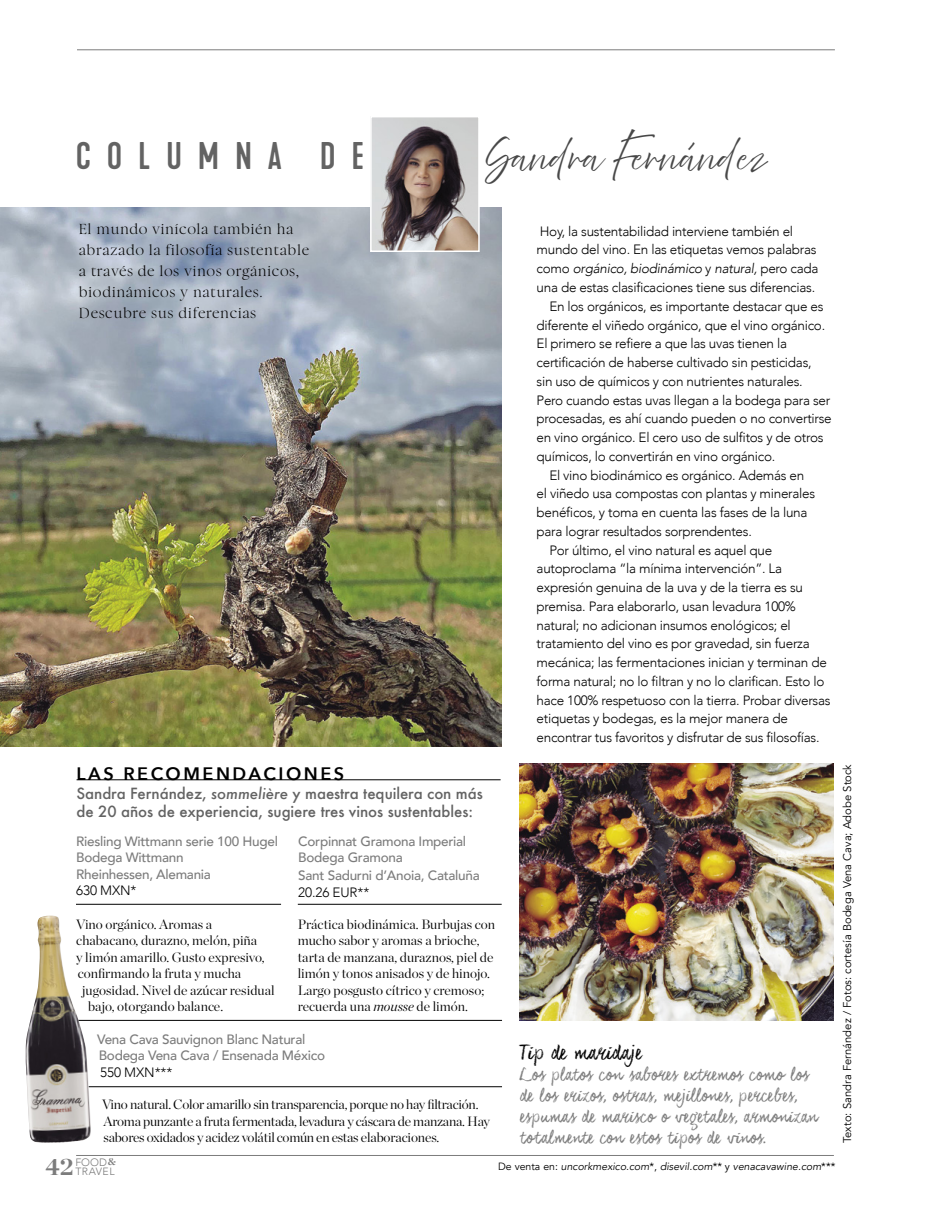
<style>
.page{position:relative;width:936px;height:1212px;background:#fff}
.page>*{position:absolute;margin:0;border:0;box-sizing:border-box;transform-origin:0 0}
.t1{font:36px "Kapra Neue Pro Medium Rd";letter-spacing:.44em;color:#636363}
.t2{font:30px "ATB Script";color:#484848}
.t3{font:700 24px "Chronicle Display";color:#7c7c7c}
.t4{font:19.5px "Coalhand Luke CG";letter-spacing:-.005em;color:#000}
.t5{font:600 18px "Avenir Next";letter-spacing:.14em;color:#000}
.t6{font:16.5px/21px "Coalhand Luke CG";color:#7c7c7c}
.t7{font:15px/21px "ATB Serif";letter-spacing:.03em;color:#000}
.t8{font:500 15px/18px "Futura";letter-spacing:-.005em;color:#636363}
.t9{font:300 13.5px "Avenir";letter-spacing:-.02em;color:#000}
.t10{font:300 13.5px/16.5px "Chronicle Display";color:#000}
.t11{font:500 13.5px/16.5px "Avenir";letter-spacing:-.02em;color:#7c7c7c}
.t12{font:300 13.5px/16.5px "Chronicle Display";letter-spacing:-.02em;color:#000}
.t13{font:italic 300 13.5px "Avenir";letter-spacing:-.02em;color:#000}
.t14{font:11.25px "Avenir";color:#000}
.t15{font:300 10.65px "Avenir";color:#7c7c7c}
.t16{font:italic 10.5px "Avenir";color:#000}
.t17{font:300 10.5px "Avenir";letter-spacing:.05em;color:#7c7c7c}
.s1{font-style:italic}
.s2{font-style:normal}
.s3{font-family:"Chronicle Display";font-weight:700;font-size:10.5px}
</style>
<div class="page">
<hr style="left:77px;top:50px;width:757px;height:1px;background:#7c7c7c">
<hr style="left:76px;top:1155px;width:757px;height:1px;background:#7c7c7c">
<img style="left:0;top:208px;width:501px;height:538px">
<hr style="left:77px;top:779px;width:423px;height:1px;background:#000">
<hr style="left:298px;top:904px;width:203px;height:1px;background:#000">
<hr style="left:76px;top:904px;width:205px;height:1px;background:#000">
<hr style="left:76px;top:1086px;width:426px;height:1px;background:#000">
<hr style="left:76px;top:1020px;width:426px;height:1px;background:#000">
<img style="left:373px;top:119px;width:103px;height:130px">
<div style="left:370px;top:116px;width:109px;height:136px;border:2px solid #fff"></div>
<img style="left:519px;top:763px;width:314px;height:257px">
<img style="left:25px;top:915px;width:66px;height:228px">
<h1 class="t1" style="left:76px;top:134px;width:290px">COLUMNA DE</h1>
<h2 class="t2" style="left:485px;top:139px;width:283px">Sandra Fernández</h2>
<p class="t7" style="left:79px;top:219px;width:232px">El mundo vinícola también ha abrazado la filosofía sustentable a través de los vinos orgánicos, biodinámicos y naturales.<br>Descubre sus diferencias</p>
<h3 class="t5" style="left:77px;top:758px;width:269px">LAS RECOMENDACIONES</h3>
<p class="t8" style="left:77px;top:784px;width:407px">Sandra Fernández, <span class="s1">sommelière</span> y maestra tequilera con más de 20 años de experiencia, sugiere tres vinos sustentables:</p>
<p class="t11" style="left:76px;top:832px;width:203px">Riesling Wittmann serie 100 Hugel<br>Bodega Wittmann<br>Rheinhessen, Alemania</p>
<p class="t9" style="left:76px;top:882px;width:62px">630 MXN*</p>
<p class="t10" style="left:76px;top:915px;width:137px">Vino orgánico. Aromas a</p>
<p class="t10" style="left:76px;top:931px;width:182px">chabacano, durazno, melón, piña</p>
<p class="t10" style="left:76px;top:948px;width:190px">y limón amarillo. Gusto expresivo,</p>
<p class="t10" style="left:78px;top:964px;width:165px">confirmando la fruta y mucha</p>
<p class="t10" style="left:82px;top:981px;width:194px">jugosidad. Nivel de azúcar residual</p>
<p class="t10" style="left:88px;top:997px;width:136px">bajo, otorgando balance.</p>
<p class="t11" style="left:298px;top:832px;width:169px">Corpinnat Gramona Imperial<br>Bodega Gramona</p>
<p class="t11" style="left:298px;top:866px;width:183px">Sant Sadurni d’Anoia, Cataluña</p>
<p class="t9" style="left:298px;top:884px;width:72px">20.26 EUR**</p>
<p class="t10" style="left:298px;top:915px;width:199px">Práctica biodinámica. Burbujas con mucho sabor y aromas a brioche, tarta de manzana, duraznos, piel de limón y tonos anisados y de hinojo.<br>Largo posgusto cítrico y cremoso; recuerda una <span class="s1">mousse</span> de limón.</p>
<p class="t11" style="left:97px;top:1030px;width:229px">Vena Cava Sauvignon Blanc Natural<br>Bodega Vena Cava / Ensenada México</p>
<p class="t9" style="left:100px;top:1064px;width:74px">550 MXN***</p>
<p class="t12" style="left:102px;top:1095px;width:389px">Vino natural. Color amarillo sin transparencia, porque no hay filtración.<br>Aroma punzante a fruta fermentada, levadura y cáscara de manzana. Hay sabores oxidados y acidez volátil común en estas elaboraciones.</p>
<p class="t9" style="left:540px;top:223px;width:255px">Hoy, la sustentabilidad interviene también el</p>
<p class="t9" style="left:536px;top:242px;width:281px">mundo del vino. En las etiquetas vemos palabras</p>
<p class="t13" style="left:536px;top:261px;width:283px"><span class="s2">como</span> orgánico, biodinámico <span class="s2">y</span> natural, <span class="s2">pero cada</span></p>
<p class="t9" style="left:536px;top:279px;width:280px">una de estas clasificaciones tiene sus diferencias.</p>
<p class="t9" style="left:549px;top:298px;width:276px">En los orgánicos, es importante destacar que es</p>
<p class="t9" style="left:536px;top:317px;width:290px">diferente el viñedo orgánico, que el vino orgánico.</p>
<p class="t9" style="left:536px;top:336px;width:252px">El primero se refiere a que las uvas tienen la</p>
<p class="t9" style="left:536px;top:354px;width:276px">certificación de haberse cultivado sin pesticidas,</p>
<p class="t9" style="left:536px;top:373px;width:267px">sin uso de químicos y con nutrientes naturales.</p>
<p class="t9" style="left:536px;top:392px;width:295px">Pero cuando estas uvas llegan a la bodega para ser</p>
<p class="t9" style="left:536px;top:411px;width:297px">procesadas, es ahí cuando pueden o no convertirse</p>
<p class="t9" style="left:536px;top:429px;width:288px">en vino orgánico. El cero uso de sulfitos y de otros</p>
<p class="t9" style="left:536px;top:448px;width:240px">químicos, lo convertirán en vino orgánico.</p>
<p class="t9" style="left:549px;top:467px;width:256px">El vino biodinámico es orgánico. Además en</p>
<p class="t9" style="left:536px;top:486px;width:280px">el viñedo usa compostas con plantas y minerales</p>
<p class="t9" style="left:536px;top:504px;width:272px">benéficos, y toma en cuenta las fases de la luna</p>
<p class="t9" style="left:536px;top:523px;width:217px">para lograr resultados sorprendentes.</p>
<p class="t9" style="left:549px;top:542px;width:224px">Por último, el vino natural es aquel que</p>
<p class="t9" style="left:536px;top:561px;width:247px">autoproclama “la mínima intervención”. La</p>
<p class="t9" style="left:536px;top:579px;width:268px">expresión genuina de la uva y de la tierra es su</p>
<p class="t9" style="left:536px;top:598px;width:261px">premisa. Para elaborarlo, usan levadura 100%</p>
<p class="t9" style="left:536px;top:617px;width:256px">natural; no adicionan insumos enológicos; el</p>
<p class="t9" style="left:536px;top:636px;width:274px">tratamiento del vino es por gravedad, sin fuerza</p>
<p class="t9" style="left:536px;top:654px;width:292px">mecánica; las fermentaciones inician y terminan de</p>
<p class="t9" style="left:536px;top:673px;width:289px">forma natural; no lo filtran y no lo clarifican. Esto lo</p>
<p class="t9" style="left:536px;top:692px;width:295px">hace 100% respetuoso con la tierra. Probar diversas</p>
<p class="t9" style="left:536px;top:711px;width:253px">etiquetas y bodegas, es la mejor manera de</p>
<p class="t9" style="left:536px;top:729px;width:284px">encontrar tus favoritos y disfrutar de sus filosofías.</p>
<h3 class="t4" style="left:520px;top:1040px;width:124px">Tip de maridaje</h3>
<p class="t6" style="left:520px;top:1063px;width:300px">Los platos con sabores extremos como los de los erizos, ostras, mejillones, percebes, espumas de marisco o vegetales, armonizan totalmente con estos tipos de vinos.</p>
<p class="t14" style="left:840px;top:1143px;width:380px;rotate:-90deg">Texto: Sandra Fernández / Fotos: cortesía Bodega Vena Cava; Adobe Stock</p>
<h3 class="t3" style="left:45px;top:1147px;width:30px">42</h3>
<p class="t15" style="left:75px;top:1156px;width:42px">FOOD<span class="s3">&amp;</span></p>
<p class="t17" style="left:75px;top:1165px;width:41px">TRAVEL</p>
<p class="t16" style="left:498px;top:1160px;width:338px"><span class="s2">De venta en:</span> uncorkmexico.com<span class="s2">*,</span> disevil.com<span class="s2">** y</span> venacavawine.com<span class="s2">***</span></p>
</div>
